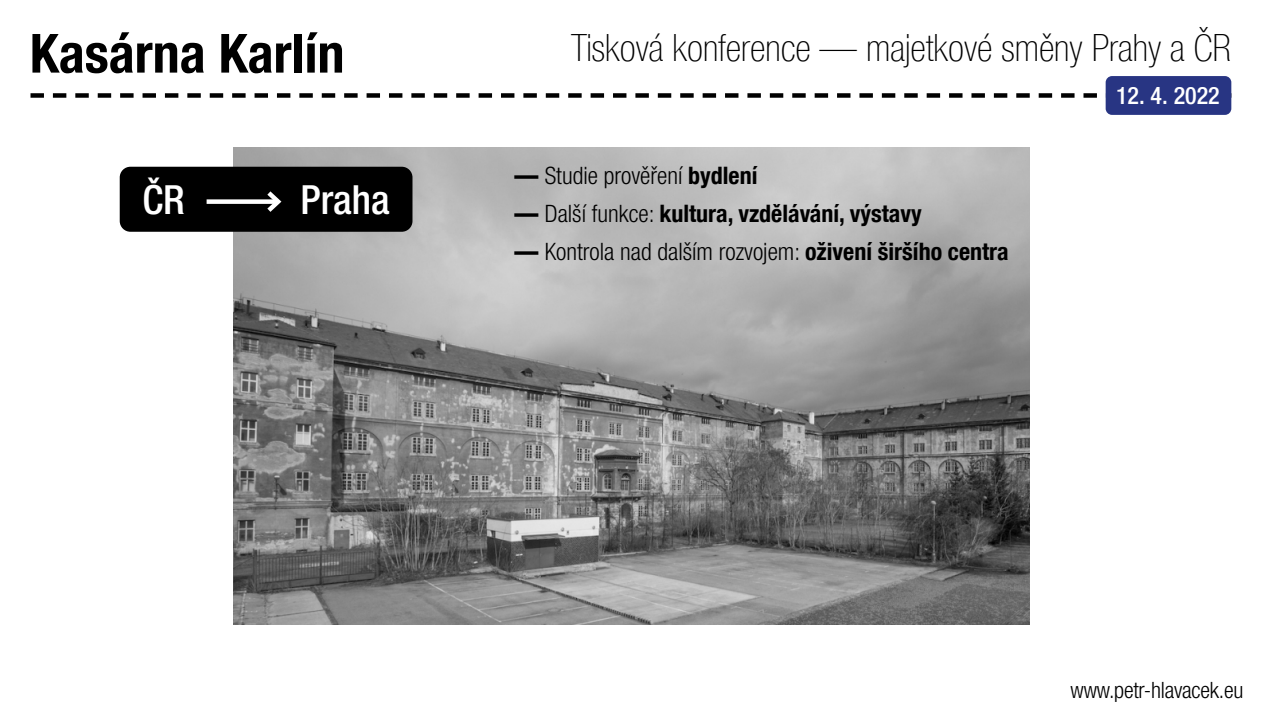
<style>
.page{position:relative;width:1263px;height:711px;background:#fff}
.page>*{position:absolute;margin:0;border:0;box-sizing:border-box;transform-origin:0 0}
.t1{font:700 condensed 54px "Helvetica Neue LT Com";color:#000}
.t2{font:500 condensed 40.2px "Helvetica Neue LT Com";color:#fff}
.t3{font:100 condensed 37.5px "Helvetica Neue LT Com";color:#000}
.t4{font:300 condensed 24px "Helvetica Neue LT Com";color:#000}
.t5{font:700 condensed 24px "Helvetica Neue LT Com";color:#000}
.t6{font:500 condensed 24px "Helvetica Neue LT Com";color:#fff}
.t7{font:300 condensed 22.5px "Helvetica Neue LT Com";letter-spacing:-.01em;color:#000}
.s1{font-weight:900}
.s2{font-weight:700}
.s3{font-weight:300}
</style>
<div class="page">
<svg style="left:31px;top:93px;width:1075px;height:5px"></svg>
<div style="left:1106px;top:76px;width:125px;height:39px;background:#283583;border-radius:6px"></div>
<img style="left:234px;top:148px;width:795px;height:476px">
<div style="left:120px;top:167px;width:292px;height:64px;background:#000;border-radius:11px"></div>
<div style="left:207px;top:199px;width:71px;height:5px;background:#fff"></div>
<svg style="left:263px;top:191px;width:19px;height:21px"></svg>
<p class="t1" style="left:30px;top:21px;width:316px">Kasárna Karlín</p>
<p class="t2" style="left:142px;top:175px;width:44px">ČR</p>
<p class="t2" style="left:301px;top:175px;width:91px">Praha</p>
<h3 class="t3" style="left:571px;top:26px;width:662px">Tisková konference — majetkové směny Prahy a ČR</h3>
<p class="t4" style="left:514px;top:161px;width:244px"><span class="s1">—</span> Studie prověření <span class="s2">bydlení</span></p>
<p class="t5" style="left:514px;top:199px;width:409px"><span class="s1">—</span> <span class="s3">Další funkce:</span> kultura, vzdělávání, výstavy</p>
<p class="t4" style="left:514px;top:237px;width:496px"><span class="s1">—</span> Kontrola nad dalším rozvojem: <span class="s2">oživení širšího centra</span></p>
<p class="t6" style="left:1116px;top:81px;width:105px">12. 4. 2022</p>
<p class="t7" style="left:1070px;top:676px;width:174px">www.petr-hlavacek.eu</p>
</div>
